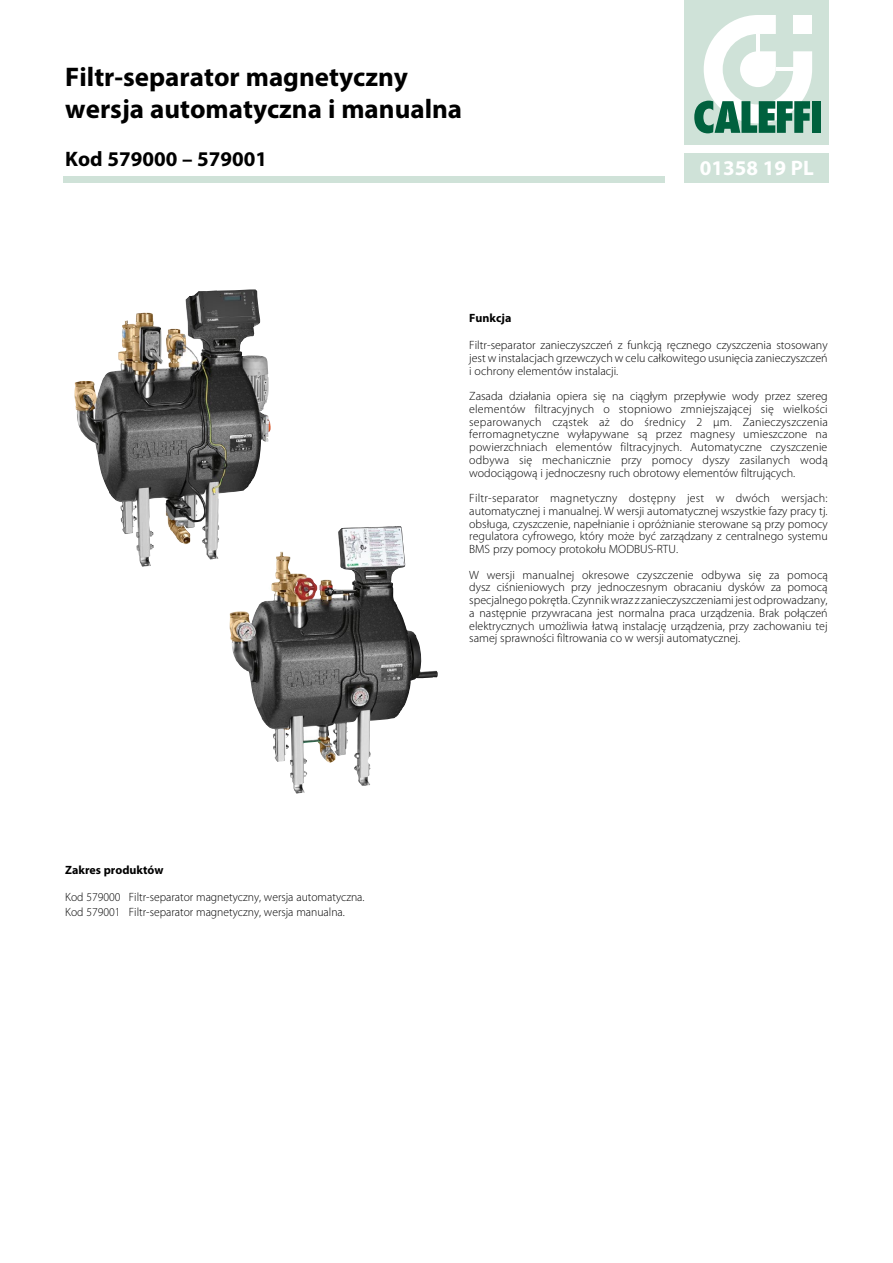
<style>
.page{position:relative;width:893px;height:1263px;background:#fff}
.page>*{position:absolute;margin:0;border:0;box-sizing:border-box;transform-origin:0 0}
.t1{font:700 27px/32.4px "Myriad Pro";color:#000}
.t2{font:700 21px "Myriad Pro";color:#000}
.t3{font:700 21px "Myriad Pro";color:#fff}
.t4{font:300 12px/12.8px "Myriad Pro";color:#000;text-align:justify}
.t5{font:700 12px "Myriad Pro";color:#000}
</style>
<div class="page">
<div style="left:685px;top:153px;width:144px;height:30px;background:#cfe2d8"></div>
<div style="left:685px;top:0;width:144px;height:145px;background:#cfe2d8"></div>
<svg style="left:694px;top:15px;width:118px;height:118px"></svg>
<div style="left:812px;top:101px;width:9px;height:32px;background:#00613e"></div>
<div style="left:64px;top:176px;width:601px;height:7px;background:#cfe2d8"></div>
<img style="left:229px;top:526px;width:170px;height:206px">
<img style="left:74px;top:289px;width:175px;height:226px">
<h1 class="t1" style="left:65px;top:59px;width:398px">Filtr-separator magnetyczny wersja automatyczna i manualna</h1>
<h2 class="t2" style="left:65px;top:145px;width:203px">Kod 579000 – 579001</h2>
<h2 class="t3" style="left:700px;top:154px;width:115px">01358 19 PL</h2>
<p class="t5" style="left:65px;top:862px;width:100px">Zakres produktów</p>
<p class="t4" style="left:65px;top:890px;width:301px;line-height:14.4px">Kod 579000 Filtr-separator magnetyczny, wersja automatyczna.<br>Kod 579001 Filtr-separator magnetyczny, wersja manualna.</p>
<p class="t5" style="left:469px;top:310px;width:44px">Funkcja</p>
<p class="t4" style="left:469px;top:339px;width:360px">Filtr-separator zanieczyszczeń z funkcją ręcznego czyszczenia stosowany jest w instalacjach grzewczych w celu całkowitego usunięcia zanieczyszczeń i ochrony elementów instalacji.</p>
<p class="t4" style="left:469px;top:390px;width:360px">Zasada działania opiera się na ciągłym przepływie wody przez szereg elementów filtracyjnych o stopniowo zmniejszającej się wielkości separowanych cząstek aż do średnicy 2 μm. Zanieczyszczenia ferromagnetyczne wyłapywane są przez magnesy umieszczone na powierzchniach elementów filtracyjnych. Automatyczne czyszczenie odbywa się mechanicznie przy pomocy dyszy zasilanych wodą wodociągową i jednoczesny ruch obrotowy elementów filtrujących.</p>
<p class="t4" style="left:469px;top:492px;width:360px">Filtr-separator magnetyczny dostępny jest w dwóch wersjach: automatycznej i manualnej. W wersji automatycznej wszystkie fazy pracy tj. obsługa, czyszczenie, napełnianie i opróżnianie sterowane są przy pomocy regulatora cyfrowego, który może być zarządzany z centralnego systemu BMS przy pomocy protokołu MODBUS-RTU.</p>
<p class="t4" style="left:469px;top:568px;width:360px">W wersji manualnej okresowe czyszczenie odbywa się za pomocą dysz ciśnieniowych przy jednoczesnym obracaniu dysków za pomocą specjalnego pokrętła. Czynnik wraz z zanieczyszczeniami jest odprowadzany, a następnie przywracana jest normalna praca urządzenia. Brak połączeń elektrycznych umożliwia łatwą instalację urządzenia, przy zachowaniu tej samej sprawności filtrowania co w wersji automatycznej.</p>
</div>
